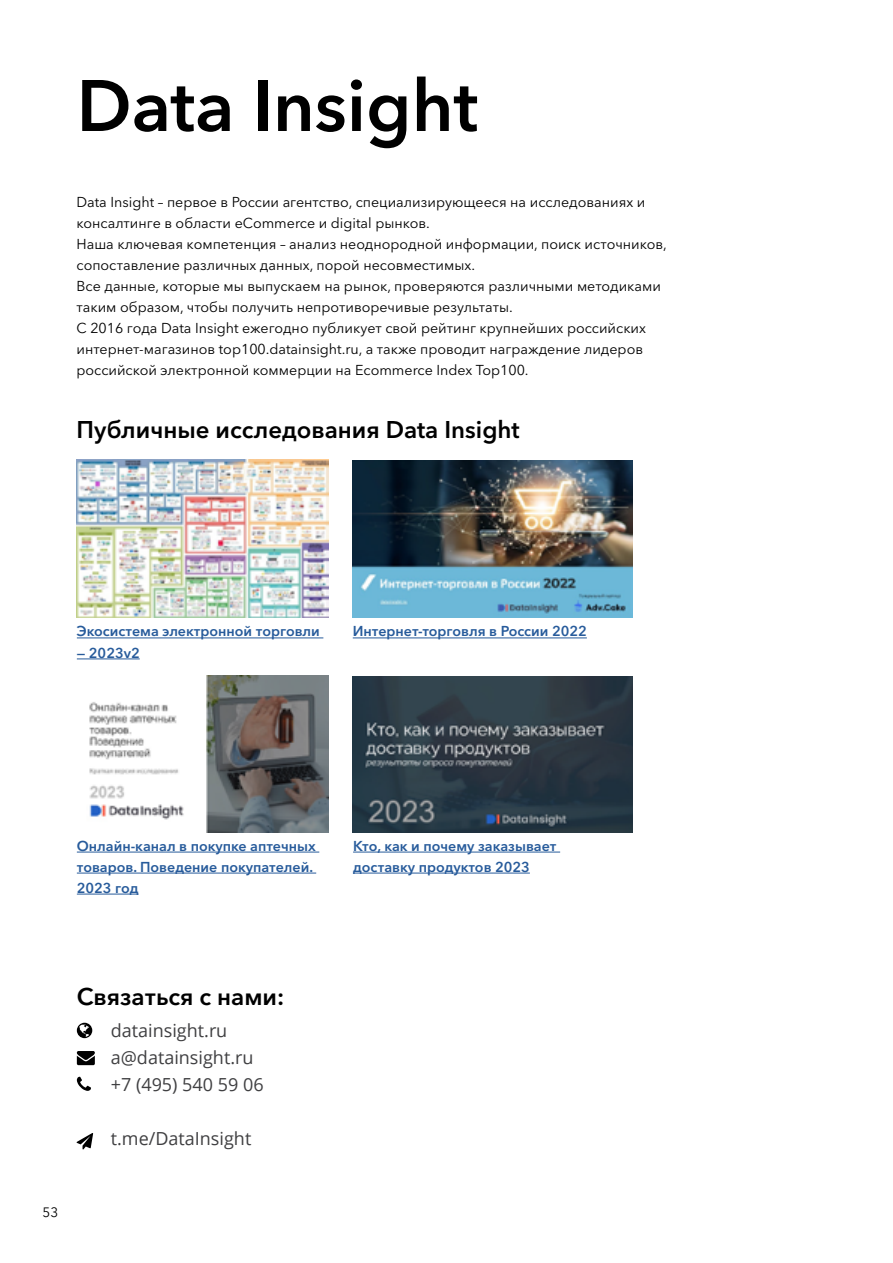
<style>
.page{position:relative;width:893px;height:1263px;background:#fff}
.page>*{position:absolute;margin:0;border:0;box-sizing:border-box;transform-origin:0 0}
.t1{font:600 72px "Avenir Next Cyr";color:#000}
.t2{font:600 24px "Avenir Next Cyr";color:#000}
.t3{font:18px/27px "Open Sans";color:#404042}
.t4{font:14.25px/21px "Avenir Next Cyr";color:#000}
.t5{font:600 14.25px/21px "Avenir Next Cyr";color:#275b9b}
.t6{font:13.5px "Avenir Next Cyr";color:#000}
</style>
<div class="page">
<svg style="left:77px;top:1133px;width:16px;height:16px"></svg>
<svg style="left:77px;top:1023px;width:15px;height:15px"></svg>
<svg style="left:77px;top:1051px;width:18px;height:14px"></svg>
<svg style="left:77px;top:1077px;width:14px;height:14px"></svg>
<img style="left:77px;top:459px;width:252px;height:158px">
<hr style="left:77px;top:637px;width:246px;height:1px;background:#275b9b">
<hr style="left:77px;top:658px;width:63px;height:1px;background:#275b9b">
<hr style="left:77px;top:852px;width:242px;height:1px;background:#275b9b">
<hr style="left:77px;top:873px;width:239px;height:1px;background:#275b9b">
<hr style="left:77px;top:894px;width:62px;height:1px;background:#275b9b">
<hr style="left:353px;top:852px;width:207px;height:1px;background:#275b9b">
<hr style="left:353px;top:873px;width:177px;height:1px;background:#275b9b">
<hr style="left:353px;top:637px;width:234px;height:1px;background:#275b9b">
<img style="left:353px;top:460px;width:279px;height:157px">
<img style="left:89px;top:675px;width:240px;height:157px">
<img style="left:353px;top:676px;width:279px;height:156px">
<h1 class="t1" style="left:77px;top:62px;width:403px">Data Insight</h1>
<p class="t4" style="left:77px;top:192px;width:592px">Data Insight – первое в России агентство, специализирующееся на исследованиях и консалтинге в области eCommerce и digital рынков.<br>Наша ключевая компетенция – анализ неоднородной информации, поиск источников, сопоставление различных данных, порой несовместимых.<br>Все данные, которые мы выпускаем на рынок, проверяются различными методиками таким образом, чтобы получить непротиворечивые результаты.<br>С 2016 года Data Insight ежегодно публикует свой рейтинг крупнейших российских интернет-магазинов top100.datainsight.ru, а также проводит награждение лидеров российской электронной коммерции на Ecommerce Index Top100.</p>
<h2 class="t2" style="left:77px;top:415px;width:445px">Публичные исследования Data Insight</h2>
<p class="t5" style="left:77px;top:621px;width:244px">Экосистема электронной торговли</p>
<p class="t5" style="left:77px;top:642px;width:64px">— 2023v2</p>
<p class="t5" style="left:353px;top:621px;width:236px">Интернет-торговля в России 2022</p>
<p class="t5" style="left:77px;top:835px;width:240px">Онлайн-канал в покупке аптечных товаров. Поведение покупателей.<br>2023 год</p>
<p class="t5" style="left:353px;top:835px;width:205px">Кто, как и почему заказывает доставку продуктов 2023</p>
<h2 class="t2" style="left:77px;top:982px;width:209px">Связаться с нами:</h2>
<p class="t3" style="left:111px;top:1016px;width:154px">datainsight.ru a@datainsight.ru +7 (495) 540 59 06</p>
<p class="t3" style="left:111px;top:1124px;width:142px">t.me/DataInsight</p>
<p class="t6" style="left:43px;top:1204px;width:17px">53</p>
</div>
